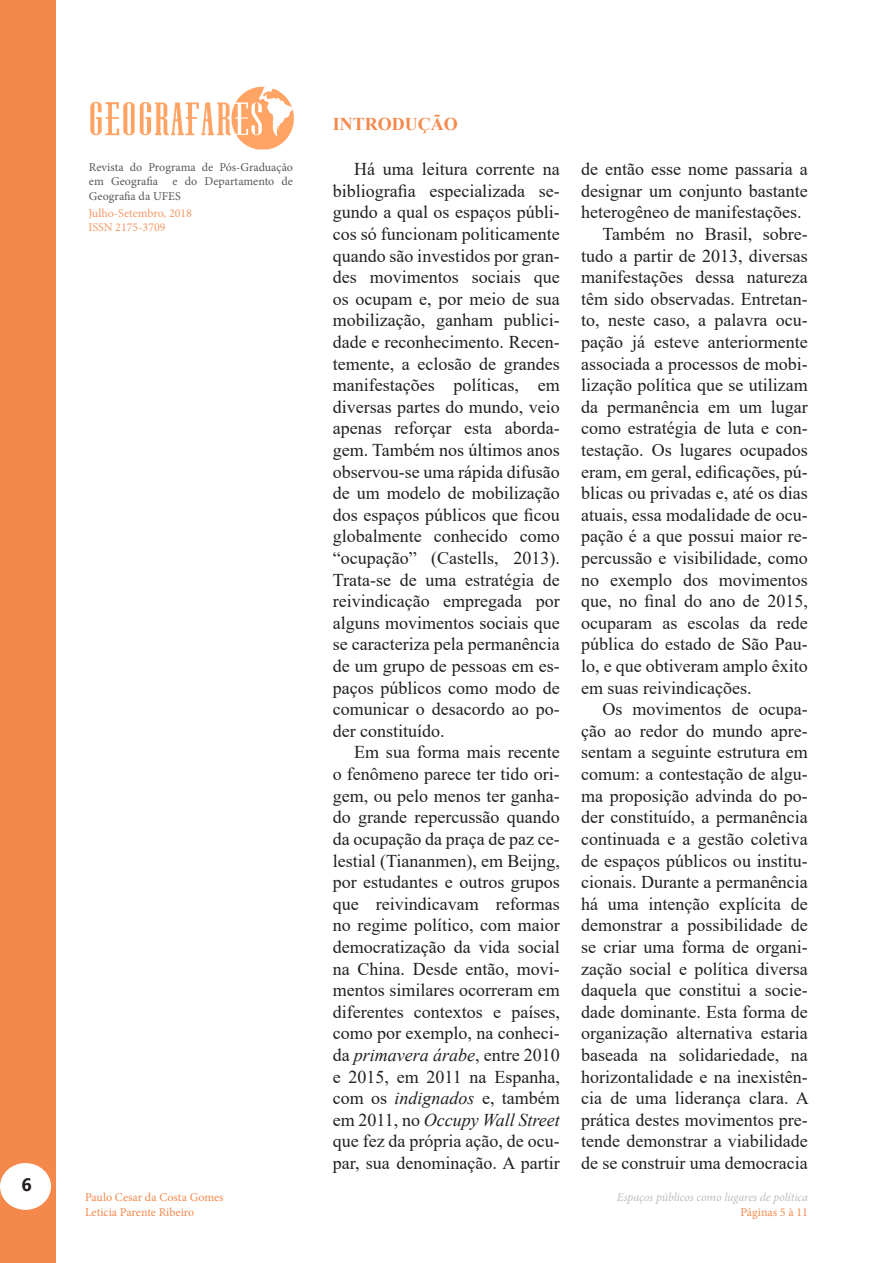
<style>
.page{position:relative;width:893px;height:1263px;background:#fff}
.page>*{position:absolute;margin:0;border:0;box-sizing:border-box;transform-origin:0 0}
.Corpo_do_Texto_Ofici{font:18px/21.6px "Times New Roman";color:#231f20;text-align:justify}
.t1{font:700 18px "Times New Roman";color:#f5894c}
.t2{font:700 18px "Segoe UI";color:#231f20}
.t3{font:12px/14.4px "Minion Pro";color:#57585a;text-align:justify}
.t4{font:12px/14.4px "Minion Pro";color:#f5894c}
.t5{font:italic 12px "Minion Pro";letter-spacing:-.01em;color:#bcbdc0}
.t6{font:12px/14.4px "Minion Pro";color:#f49967}
.s1{font-style:italic}
</style>
<div class="page">
<div style="left:0;top:0;width:55px;height:1263px;background:#f5894c"></div>
<div style="left:1px;top:1164px;width:49px;height:45px;background:#fff;border-radius:50%"></div>
<div style="left:0;top:1163px;width:51px;height:47px;border:2px solid #fff;border-radius:50%"></div>
<img style="left:90px;top:86px;width:204px;height:64px">
<p class="t2" style="left:22px;top:1168px;width:12px">6</p>
<p class="t3" style="left:89px;top:160px;width:206px">Revista do Programa de Pós-Graduação em Geografia e do Departamento de Geografia da UFES</p>
<p class="t6" style="left:88px;top:206px;width:105px">Julho-Setembro, 2018<br>ISSN 2175-3709</p>
<p class="t4" style="left:85px;top:1190px;width:140px">Paulo Cesar da Costa Gomes<br>Leticia Parente Ribeiro</p>
<p class="t1" style="left:333px;top:111px;width:126px">INTRODUÇÃO</p>
<p class="Corpo_do_Texto_Ofici" style="left:333px;top:158px;width:229px;text-indent:21px">Há uma leitura corrente na bibliografia especializada se&shy;gundo a qual os espaços públi&shy;cos só funcionam politicamente quando são investidos por gran&shy;des movimentos sociais que os ocupam e, por meio de sua mobilização, ganham publici&shy;dade e reconhecimento. Recen&shy;temente, a eclosão de grandes manifestações políticas, em diversas partes do mundo, veio apenas reforçar esta aborda&shy;gem. Também nos últimos anos observou-se uma rápida difusão de um modelo de mobilização dos espaços públicos que ficou globalmente conhecido como “ocupação” (Castells, 2013).<br>Trata-se de uma estratégia de reivindicação empregada por alguns movimentos sociais que se caracteriza pela permanência de um grupo de pessoas em es&shy;paços públicos como modo de comunicar o desacordo ao po&shy;der constituído.</p>
<p class="Corpo_do_Texto_Ofici" style="left:333px;top:741px;width:229px;text-indent:21px">Em sua forma mais recente o fenômeno parece ter tido ori&shy;gem, ou pelo menos ter ganha&shy;do grande repercussão quando da ocupação da praça de paz ce&shy;lestial (Tiananmen), em Beijng, por estudantes e outros grupos que reivindicavam reformas no regime político, com maior democratização da vida social na China. Desde então, movi&shy;mentos similares ocorreram em diferentes contextos e países, como por exemplo, na conheci&shy;da <span class="s1">primavera árabe</span>, entre 2010 e 2015, em 2011 na Espanha, com os <span class="s1">indignados</span> e, também em 2011, no <span class="s1">Occupy Wall Street </span>que fez da própria ação, de ocu&shy;par, sua denominação. A partir</p>
<p class="Corpo_do_Texto_Ofici" style="left:581px;top:158px;width:228px">de então esse nome passaria a designar um conjunto bastante heterogêneo de manifestações.</p>
<p class="Corpo_do_Texto_Ofici" style="left:581px;top:223px;width:228px;text-indent:21px">Também no Brasil, sobre&shy;tudo a partir de 2013, diversas manifestações dessa natureza têm sido observadas. Entretan&shy;to, neste caso, a palavra ocu&shy;pação já esteve anteriormente associada a processos de mobi&shy;lização política que se utilizam da permanência em um lugar como estratégia de luta e con&shy;testação. Os lugares ocupados eram, em geral, edificações, pú&shy;blicas ou privadas e, até os dias atuais, essa modalidade de ocu&shy;pação é a que possui maior re&shy;percussão e visibilidade, como no exemplo dos movimentos que, no final do ano de 2015, ocuparam as escolas da rede pública do estado de São Pau&shy;lo, e que obtiveram amplo êxito em suas reivindicações.</p>
<p class="Corpo_do_Texto_Ofici" style="left:581px;top:698px;width:229px;text-indent:21px">Os movimentos de ocupa&shy;ção ao redor do mundo apre&shy;sentam a seguinte estrutura em comum: a contestação de algu&shy;ma proposição advinda do po&shy;der constituído, a permanência continuada e a gestão coletiva de espaços públicos ou institu&shy;cionais. Durante a permanência há uma intenção explícita de demonstrar a possibilidade de se criar uma forma de organi&shy;zação social e política diversa daquela que constitui a socie&shy;dade dominante. Esta forma de organização alternativa estaria baseada na solidariedade, na horizontalidade e na inexistên&shy;cia de uma liderança clara. A prática destes movimentos pre&shy;tende demonstrar a viabilidade de se construir uma democracia</p>
<p class="t5" style="left:617px;top:1189px;width:192px">Espaços públicos como lugares de política</p>
<p class="t4" style="left:740px;top:1205px;width:69px">Páginas 5 à 11</p>
</div>
